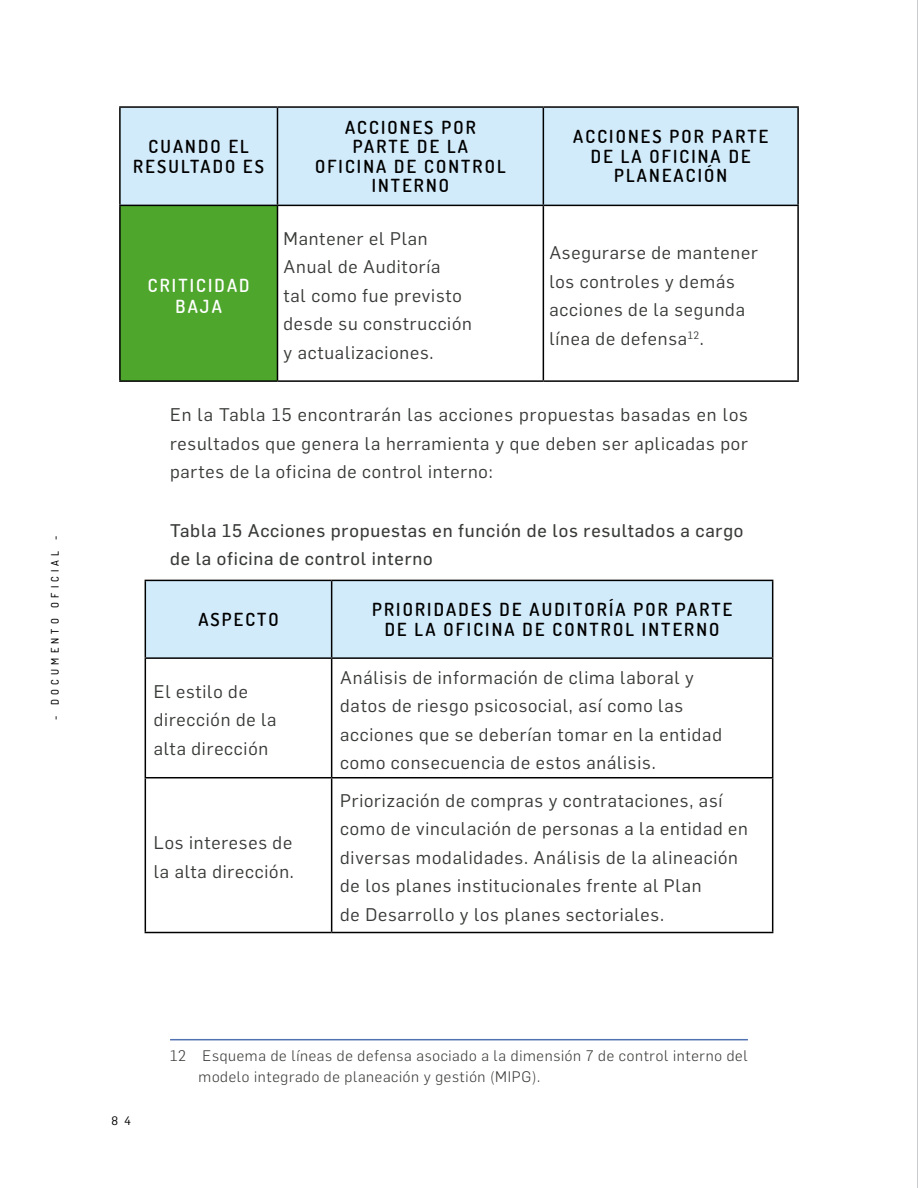
<style>
.page{position:relative;width:918px;height:1188px;background:#fff}
.page>*{position:absolute;margin:0;border:0;box-sizing:border-box;transform-origin:0 0}
.txt_tablas{font:18px/28.5px "Flama";letter-spacing:.045em;color:#383b37}
.encabezado_tabla{font:600 18px/19.5px "Dosis";letter-spacing:.12em;color:#000;text-align:center}
.tabla{font:18px/28.5px "Flama Basic";letter-spacing:.045em;color:#383b37}
.encabezado_tabla-2{font:600 18px/21px "Dosis";letter-spacing:.12em;color:#fff;text-align:center}
.pie_de_pagina{font:300 15px/21px "Flama";letter-spacing:.045em;color:#383b37}
.t1{font:12px "Flama";color:#000}
.t2{font:500 10.5px "Dosis";letter-spacing:.4em;color:#000}
</style>
<div class="page">
<div style="left:121px;top:108px;width:676px;height:97px;background:#d2ebfb"></div>
<div style="left:120px;top:205px;width:157px;height:176px;background:#4ea62c"></div>
<hr style="left:119px;top:106px;width:158px;height:2px;background:#000">
<hr style="left:119px;top:108px;width:2px;height:97px;background:#000">
<hr style="left:277px;top:106px;width:266px;height:2px;background:#000">
<hr style="left:277px;top:108px;width:1px;height:97px;background:#000">
<hr style="left:543px;top:106px;width:256px;height:2px;background:#000">
<hr style="left:543px;top:108px;width:1px;height:97px;background:#000">
<hr style="left:797px;top:108px;width:2px;height:97px;background:#000">
<hr style="left:119px;top:205px;width:158px;height:1px;background:#000">
<hr style="left:277px;top:205px;width:266px;height:1px;background:#000">
<hr style="left:543px;top:205px;width:256px;height:1px;background:#000">
<hr style="left:119px;top:206px;width:2px;height:174px;background:#000">
<hr style="left:277px;top:206px;width:1px;height:174px;background:#000">
<hr style="left:543px;top:206px;width:1px;height:174px;background:#000">
<hr style="left:797px;top:206px;width:2px;height:174px;background:#000">
<hr style="left:119px;top:380px;width:158px;height:2px;background:#000">
<hr style="left:277px;top:380px;width:266px;height:2px;background:#000">
<hr style="left:543px;top:380px;width:256px;height:2px;background:#000">
<div style="left:146px;top:581px;width:626px;height:76px;background:#d2ebfb"></div>
<hr style="left:145px;top:659px;width:1px;height:118px;background:#000">
<hr style="left:331px;top:659px;width:1px;height:118px;background:#000">
<hr style="left:772px;top:659px;width:1px;height:118px;background:#000">
<hr style="left:145px;top:777px;width:187px;height:1px;background:#000">
<hr style="left:145px;top:778px;width:1px;height:154px;background:#000">
<hr style="left:332px;top:777px;width:441px;height:1px;background:#000">
<hr style="left:331px;top:778px;width:1px;height:154px;background:#000">
<hr style="left:772px;top:778px;width:1px;height:154px;background:#000">
<hr style="left:145px;top:932px;width:187px;height:1px;background:#000">
<hr style="left:332px;top:932px;width:441px;height:1px;background:#000">
<hr style="left:145px;top:580px;width:187px;height:1px;background:#000">
<hr style="left:145px;top:581px;width:1px;height:76px;background:#000">
<hr style="left:332px;top:580px;width:441px;height:1px;background:#000">
<hr style="left:331px;top:581px;width:1px;height:76px;background:#000">
<hr style="left:772px;top:581px;width:1px;height:76px;background:#000">
<hr style="left:145px;top:657px;width:187px;height:2px;background:#000">
<hr style="left:332px;top:657px;width:441px;height:2px;background:#000">
<hr style="left:170px;top:1039px;width:578px;height:1px;background:#5071b2">
<hr style="left:917px;top:0;width:1px;height:1188px;background:#97989f">
<p class="t2" style="left:48px;top:720px;width:185px;rotate:-90deg">- DOCUMENTO OFICIAL -</p>
<p class="encabezado_tabla" style="left:133px;top:136px;width:132px">CUANDO EL<br>RESULTADO ES</p>
<p class="encabezado_tabla-2" style="left:148px;top:274px;width:103px">CRITICIDAD<br>BAJA</p>
<p class="encabezado_tabla" style="left:345px;top:117px;width:132px">ACCIONES POR<br>PARTE DE LA</p>
<p class="encabezado_tabla" style="left:315px;top:156px;width:192px">OFICINA DE CONTROL<br>INTERNO</p>
<p class="txt_tablas" style="left:283px;top:223px;width:190px">Mantener el Plan<br>Anual de Auditoría<br>tal como fue previsto desde su construcción y actualizaciones.</p>
<p class="encabezado_tabla" style="left:573px;top:127px;width:197px">ACCIONES POR PARTE<br>DE LA OFICINA DE<br>PLANEACIÓN</p>
<p class="txt_tablas" style="left:549px;top:237px;width:210px">Asegurarse de mantener los controles y demás acciones de la segunda línea de defensa<sup>12</sup>.</p>
<p class="txt_tablas" style="left:170px;top:400px;width:579px;text-align:justify">En la Tabla 15 encontrarán las acciones propuestas basadas en los resultados que genera la herramienta y que deben ser aplicadas por partes de la oficina de control interno:</p>
<p class="tabla" style="left:170px;top:515px;width:575px">Tabla 15 Acciones propuestas en función de los resultados a cargo de la oficina de control interno</p>
<p class="encabezado_tabla" style="left:198px;top:609px;width:82px">ASPECTO</p>
<p class="txt_tablas" style="left:154px;top:676px;width:124px">El estilo de dirección de la alta dirección</p>
<p class="txt_tablas" style="left:154px;top:828px;width:142px">Los intereses de la alta dirección.</p>
<p class="encabezado_tabla" style="left:372px;top:599px;width:362px">PRIORIDADES DE AUDITORÍA POR PARTE<br>DE LA OFICINA DE CONTROL INTERNO</p>
<p class="txt_tablas" style="left:340px;top:662px;width:383px">Análisis de información de clima laboral y datos de riesgo psicosocial, así como las acciones que se deberían tomar en la entidad como consecuencia de estos análisis.</p>
<p class="txt_tablas" style="left:340px;top:785px;width:409px">Priorización de compras y contrataciones, así como de vinculación de personas a la entidad en diversas modalidades. Análisis de la alineación de los planes institucionales frente al Plan<br>de Desarrollo y los planes sectoriales.</p>
<p class="t1" style="left:112px;top:1113px;width:21px">8 4</p>
<p class="pie_de_pagina" style="left:199px;top:1044px;width:551px;text-indent:-28px">12 Esquema de líneas de defensa asociado a la dimensión 7 de control interno del modelo integrado de planeación y gestión (MIPG).</p>
</div>
